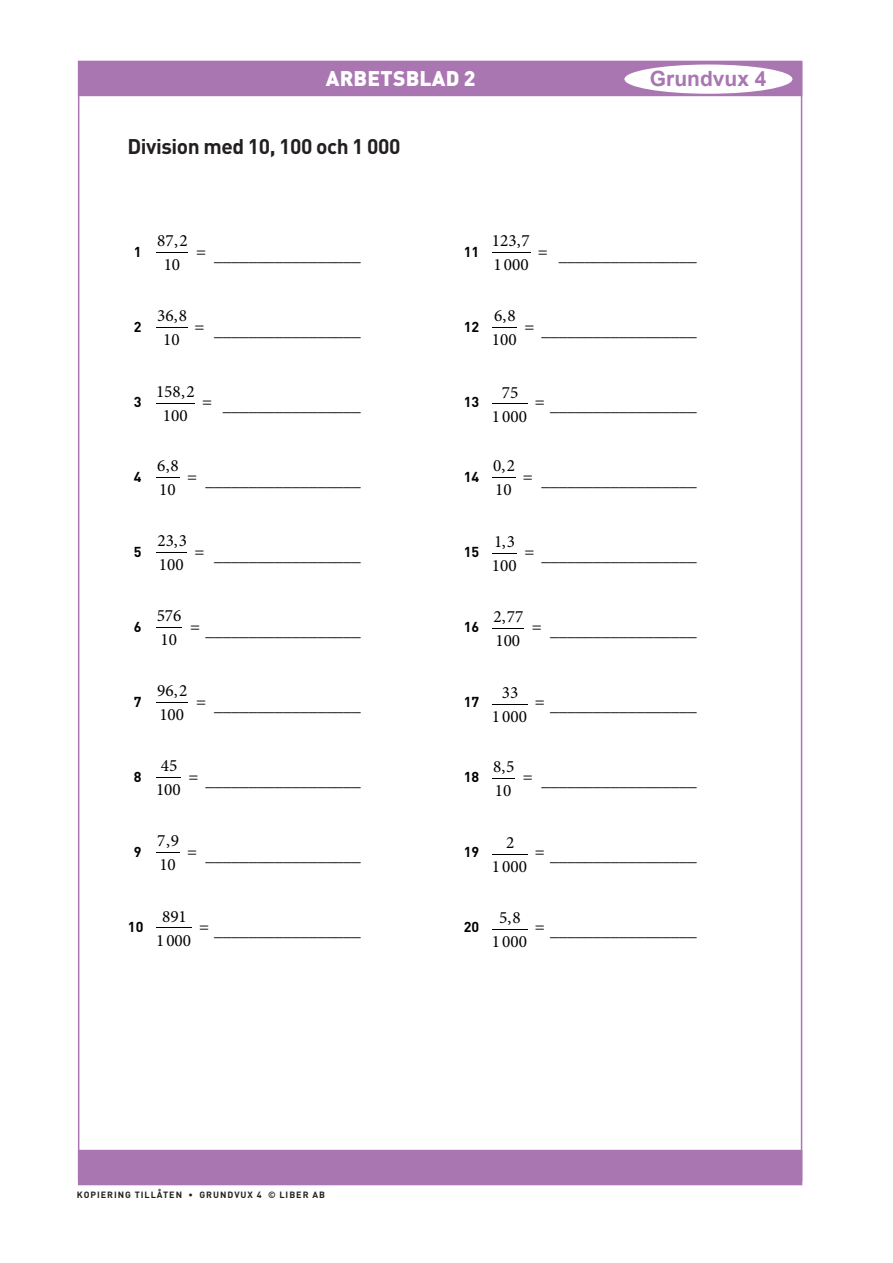
<style>
.page{position:relative;width:893px;height:1263px;background:#fff}
.page>*{position:absolute;margin:0;border:0;box-sizing:border-box;transform-origin:0 0}
.R_OH{font:700 21px "DIN Pro";letter-spacing:-.02em;color:#231f20}
.t1{font:700 21px "DIN Pro";color:#000}
.Antal_ratt{font:900 21px "DIN Pro";letter-spacing:.01em;color:#fff}
.t2{font:700 21px "Arial";color:#a976b2}
.t3{font:17.25px/24.2px "Minion Pro";color:#000}
.t4{font:700 14.25px "DIN Pro";color:#000}
.t5{font:700 9px "DIN Pro";letter-spacing:.11em;color:#231f20}
</style>
<div class="page">
<div style="left:79px;top:61px;width:722px;height:34px;background:#a976b2"></div>
<div style="left:78px;top:61px;width:724px;height:35px;border:2px solid #a976b2"></div>
<div style="left:79px;top:1150px;width:722px;height:34px;background:#a976b2"></div>
<div style="left:78px;top:1150px;width:724px;height:35px;border:2px solid #a976b2"></div>
<div style="left:624px;top:65px;width:168px;height:29px;background:#fff;border-radius:50%"></div>
<hr style="left:156px;top:252px;width:32px;height:1px;background:#000">
<hr style="left:156px;top:327px;width:32px;height:1px;background:#000">
<hr style="left:156px;top:403px;width:39px;height:1px;background:#000">
<svg style="left:156px;top:477px;width:23px;height:1px"></svg>
<hr style="left:156px;top:552px;width:31px;height:1px;background:#000">
<svg style="left:156px;top:627px;width:26px;height:1px"></svg>
<hr style="left:156px;top:702px;width:32px;height:1px;background:#000">
<svg style="left:156px;top:777px;width:25px;height:1px"></svg>
<svg style="left:156px;top:852px;width:24px;height:1px"></svg>
<hr style="left:156px;top:927px;width:36px;height:1px;background:#000">
<hr style="left:492px;top:252px;width:39px;height:1px;background:#000">
<svg style="left:492px;top:327px;width:25px;height:1px"></svg>
<hr style="left:492px;top:404px;width:36px;height:1px;background:#000">
<svg style="left:492px;top:477px;width:24px;height:1px"></svg>
<svg style="left:492px;top:553px;width:25px;height:1px"></svg>
<hr style="left:492px;top:628px;width:32px;height:1px;background:#000">
<hr style="left:492px;top:704px;width:36px;height:1px;background:#000">
<svg style="left:492px;top:778px;width:23px;height:1px"></svg>
<hr style="left:492px;top:854px;width:36px;height:1px;background:#000">
<hr style="left:492px;top:929px;width:36px;height:1px;background:#000">
<p class="Antal_ratt" style="left:326px;top:64px;width:151px">ARBETSBLAD 2</p>
<p class="t1" style="left:174px;top:132px;width:239px">ion med 10, 1 0 och 1 0</p>
<p class="R_OH" style="left:127px;top:132px;width:275px">Division med 10, 100 och 1 000</p>
<p class="t2" style="left:650px;top:64px;width:118px">Grundvux 4</p>
<p class="t4" style="left:134px;top:242px;width:9px">1</p>
<p class="t3" style="left:157px;top:228px;width:32px;text-align:center">87,2<br>10</p>
<p class="t3" style="left:196px;top:244px;width:166px">= _________________</p>
<p class="t4" style="left:464px;top:242px;width:17px">11</p>
<p class="t3" style="left:492px;top:228px;width:39px">123,7<br>1000</p>
<p class="t3" style="left:538px;top:244px;width:160px">= ________________</p>
<p class="t4" style="left:134px;top:317px;width:9px">2</p>
<p class="t3" style="left:157px;top:303px;width:31px;text-align:center">36,8<br>10</p>
<p class="t3" style="left:194px;top:319px;width:168px">= _________________</p>
<p class="t4" style="left:464px;top:317px;width:17px">12</p>
<p class="t3" style="left:492px;top:303px;width:26px">6,8<br>100</p>
<p class="t3" style="left:524px;top:319px;width:174px">= __________________</p>
<p class="t4" style="left:134px;top:392px;width:9px">3</p>
<p class="t3" style="left:156px;top:380px;width:40px;text-align:center">158,2<br>100</p>
<p class="t3" style="left:202px;top:394px;width:160px">= ________________</p>
<p class="t4" style="left:464px;top:392px;width:17px">13</p>
<p class="t3" style="left:492px;top:380px;width:37px;text-align:center">75<br>1000</p>
<p class="t3" style="left:535px;top:394px;width:163px">= _________________</p>
<p class="t4" style="left:134px;top:467px;width:9px">4</p>
<p class="t3" style="left:157px;top:453px;width:23px">6,8<br>10</p>
<p class="t3" style="left:187px;top:469px;width:175px">= __________________</p>
<p class="t4" style="left:464px;top:467px;width:17px">14</p>
<p class="t3" style="left:493px;top:453px;width:24px">0,2<br>10</p>
<p class="t3" style="left:523px;top:469px;width:175px">= __________________</p>
<p class="t4" style="left:134px;top:542px;width:9px">5</p>
<p class="t3" style="left:157px;top:528px;width:31px">23,3<br>100</p>
<p class="t3" style="left:194px;top:544px;width:168px">= _________________</p>
<p class="t4" style="left:464px;top:542px;width:17px">15</p>
<p class="t3" style="left:492px;top:530px;width:26px">1,3<br>100</p>
<p class="t3" style="left:524px;top:544px;width:174px">= __________________</p>
<p class="t4" style="left:134px;top:617px;width:9px">6</p>
<p class="t3" style="left:157px;top:603px;width:26px">576<br>10</p>
<p class="t3" style="left:190px;top:619px;width:172px">= __________________</p>
<p class="t4" style="left:464px;top:617px;width:17px">16</p>
<p class="t3" style="left:493px;top:605px;width:31px">2,77<br>100</p>
<p class="t3" style="left:532px;top:619px;width:166px">= _________________</p>
<p class="t4" style="left:134px;top:692px;width:9px">7</p>
<p class="t3" style="left:157px;top:678px;width:32px">96,2<br>100</p>
<p class="t3" style="left:196px;top:694px;width:166px">= _________________</p>
<p class="t4" style="left:464px;top:692px;width:17px">17</p>
<p class="t3" style="left:492px;top:680px;width:37px;text-align:center">33<br>1000</p>
<p class="t3" style="left:535px;top:694px;width:163px">= _________________</p>
<p class="t4" style="left:134px;top:767px;width:9px">8</p>
<p class="t3" style="left:156px;top:753px;width:26px">45<br>100</p>
<p class="t3" style="left:188px;top:769px;width:174px">= __________________</p>
<p class="t4" style="left:464px;top:767px;width:17px">18</p>
<p class="t3" style="left:493px;top:755px;width:23px">8,5<br>10</p>
<p class="t3" style="left:523px;top:769px;width:175px">= __________________</p>
<p class="t4" style="left:134px;top:842px;width:9px">9</p>
<p class="t3" style="left:157px;top:828px;width:24px">7,9<br>10</p>
<p class="t3" style="left:187px;top:844px;width:175px">= __________________</p>
<p class="t4" style="left:464px;top:842px;width:17px">19</p>
<p class="t3" style="left:492px;top:830px;width:37px;text-align:center">2<br>1000</p>
<p class="t3" style="left:535px;top:844px;width:163px">= _________________</p>
<p class="t4" style="left:128px;top:917px;width:17px">10</p>
<p class="t3" style="left:156px;top:904px;width:37px;text-align:center">891<br>1000</p>
<p class="t3" style="left:199px;top:919px;width:163px">= _________________</p>
<p class="t4" style="left:464px;top:917px;width:17px">20</p>
<p class="t3" style="left:492px;top:905px;width:37px;text-align:center">5,8<br>1000</p>
<p class="t3" style="left:535px;top:919px;width:163px">= _________________</p>
<p class="t5" style="left:77px;top:1188px;width:250px">KOPIERING TILLÅTEN • GRUNDVUX 4 © LIBER AB</p>
</div>
